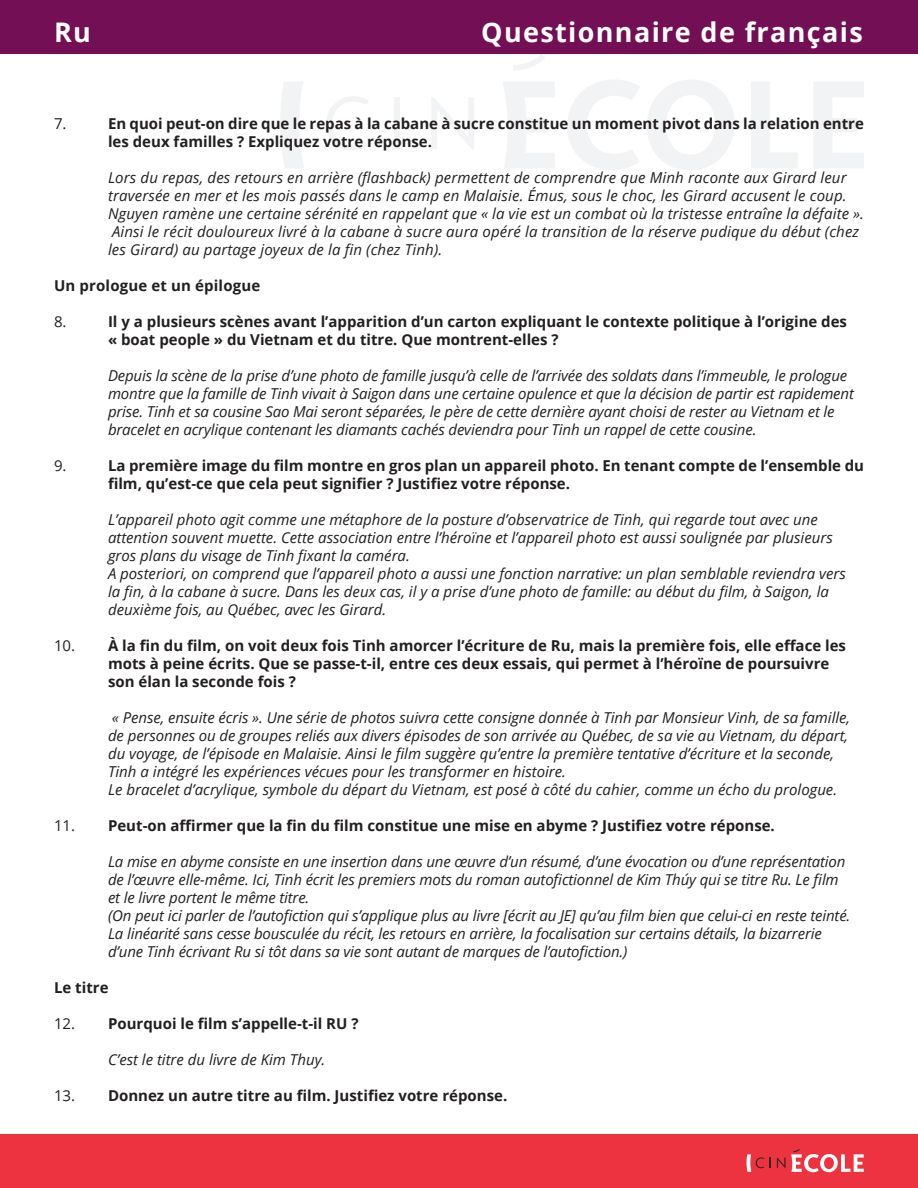
<style>
.page{position:relative;width:918px;height:1188px;background:#fff}
.page>*{position:absolute;margin:0;border:0;box-sizing:border-box;transform-origin:0 0}
.t1{font:700 27px "Open Sans";letter-spacing:.05em;color:#fff}
.t2{font:italic 15px/18px "Open Sans";color:#231f20}
.t3{font:700 15px/18px "Open Sans";color:#231f20}
.t4{font:15px "Open Sans";color:#231f20}
.s1{font-weight:400}
</style>
<div class="page">
<div style="left:0;top:1134px;width:918px;height:54px;background:#ee3340"></div>
<svg style="left:777px;top:1149px;width:87px;height:23px"></svg>
<svg style="left:747px;top:1154px;width:24px;height:18px"></svg>
<div style="left:0;top:0;width:918px;height:54px;background:#730f54"></div>
<div style="left:394px;top:97px;width:6px;height:52px;background:#f2f3f4"></div>
<svg style="left:280px;top:82px;width:24px;height:86px"></svg>
<svg style="left:431px;top:98px;width:43px;height:51px"></svg>
<svg style="left:567px;top:80px;width:73px;height:90px"></svg>
<svg style="left:647px;top:80px;width:87px;height:90px"></svg>
<svg style="left:751px;top:82px;width:47px;height:86px"></svg>
<svg style="left:503px;top:82px;width:52px;height:86px"></svg>
<svg style="left:514px;top:55px;width:31px;height:15px"></svg>
<svg style="left:814px;top:82px;width:50px;height:86px"></svg>
<svg style="left:326px;top:96px;width:42px;height:54px"></svg>
<h1 class="t1" style="left:54px;top:13px;width:38px">Ru</h1>
<h1 class="t1" style="left:481px;top:13px;width:383px">Questionnaire de français</h1>
<p class="t4" style="left:54px;top:113px;width:14px">7.</p>
<p class="t3" style="left:108px;top:114px;width:757px">En quoi peut-on dire que le repas à la cabane à sucre constitue un moment pivot dans la relation entre les deux familles ? Expliquez votre réponse.</p>
<p class="t2" style="left:108px;top:168px;width:758px">Lors du repas, des retours en arrière (flashback) permettent de comprendre que Minh raconte aux Girard leur traversée en mer et les mois passés dans le camp en Malaisie. Émus, sous le choc, les Girard accusent le coup.<br>Nguyen ramène une certaine sérénité en rappelant que « la vie est un combat où la tristesse entraîne la défaite ».<br>Ainsi le récit douloureux livré à la cabane à sucre aura opéré la transition de la réserve pudique du début (chez les Girard) au partage joyeux de la fin (chez Tinh).</p>
<p class="t3" style="left:54px;top:276px;width:208px">Un prologue et un épilogue</p>
<p class="t4" style="left:54px;top:311px;width:14px">8.</p>
<p class="t3" style="left:108px;top:312px;width:741px">Il y a plusieurs scènes avant l’apparition d’un carton expliquant le contexte politique à l’origine des « boat people » du Vietnam et du titre. Que montrent-elles ?</p>
<p class="t2" style="left:108px;top:366px;width:747px">Depuis la scène de la prise d’une photo de famille jusqu’à celle de l’arrivée des soldats dans l’immeuble, le prologue montre que la famille de Tinh vivait à Saigon dans une certaine opulence et que la décision de partir est rapidement prise. Tinh et sa cousine Sao Mai seront séparées, le père de cette dernière ayant choisi de rester au Vietnam et le bracelet en acrylique contenant les diamants cachés deviendra pour Tinh un rappel de cette cousine.</p>
<p class="t4" style="left:54px;top:455px;width:14px">9.</p>
<p class="t3" style="left:108px;top:456px;width:758px">La première image du film montre en gros plan un appareil photo. En tenant compte de l’ensemble du film, qu’est-ce que cela peut signifier ? Justifiez votre réponse.</p>
<p class="t2" style="left:108px;top:510px;width:739px">L’appareil photo agit comme une métaphore de la posture d’observatrice de Tinh, qui regarde tout avec une attention souvent muette. Cette association entre l’héroïne et l’appareil photo est aussi soulignée par plusieurs gros plans du visage de Tinh fixant la caméra.<br>A posteriori, on comprend que l’appareil photo a aussi une fonction narrative: un plan semblable reviendra vers la fin, à la cabane à sucre. Dans les deux cas, il y a prise d’une photo de famille: au début du film, à Saigon, la deuxième fois, au Québec, avec les Girard.</p>
<p class="t3" style="left:108px;top:636px;width:740px;text-indent:-54px"><span class="s1">10.</span> À la fin du film, on voit deux fois Tinh amorcer l’écriture de Ru, mais la première fois, elle efface les mots à peine écrits. Que se passe-t-il, entre ces deux essais, qui permet à l’héroïne de poursuivre son élan la seconde fois ?</p>
<p class="t2" style="left:108px;top:708px;width:744px">« Pense, ensuite écris ». Une série de photos suivra cette consigne donnée à Tinh par Monsieur Vinh, de sa famille, de personnes ou de groupes reliés aux divers épisodes de son arrivée au Québec, de sa vie au Vietnam, du départ, du voyage, de l’épisode en Malaisie. Ainsi le film suggère qu’entre la première tentative d’écriture et la seconde, Tinh a intégré les expériences vécues pour les transformer en histoire.<br>Le bracelet d’acrylique, symbole du départ du Vietnam, est posé à côté du cahier, comme un écho du prologue.</p>
<p class="t3" style="left:54px;top:816px;width:722px"><span class="s1">11.</span> Peut-on affirmer que la fin du film constitue une mise en abyme ? Justifiez votre réponse.</p>
<p class="t2" style="left:108px;top:852px;width:744px">La mise en abyme consiste en une insertion dans une œuvre d’un résumé, d’une évocation ou d’une représentation de l’œuvre elle-même. Ici, Tinh écrit les premiers mots du roman autofictionnel de Kim Thúy qui se titre Ru. Le film et le livre portent le même titre.<br>(On peut ici parler de l’autofiction qui s’applique plus au livre [écrit au JE] qu’au film bien que celui-ci en reste teinté.<br>La linéarité sans cesse bousculée du récit, les retours en arrière, la focalisation sur certains détails, la bizarrerie d’une Tinh écrivant Ru si tôt dans sa vie sont autant de marques de l’autofiction.)</p>
<p class="t3" style="left:54px;top:978px;width:56px">Le titre</p>
<p class="t3" style="left:54px;top:1014px;width:306px"><span class="s1">12.</span> Pourquoi le film s’appelle-t-il RU ?</p>
<p class="t2" style="left:108px;top:1050px;width:219px">C’est le titre du livre de Kim Thuy.</p>
<p class="t3" style="left:54px;top:1086px;width:455px"><span class="s1">13.</span> Donnez un autre titre au film. Justifiez votre réponse.</p>
</div>
